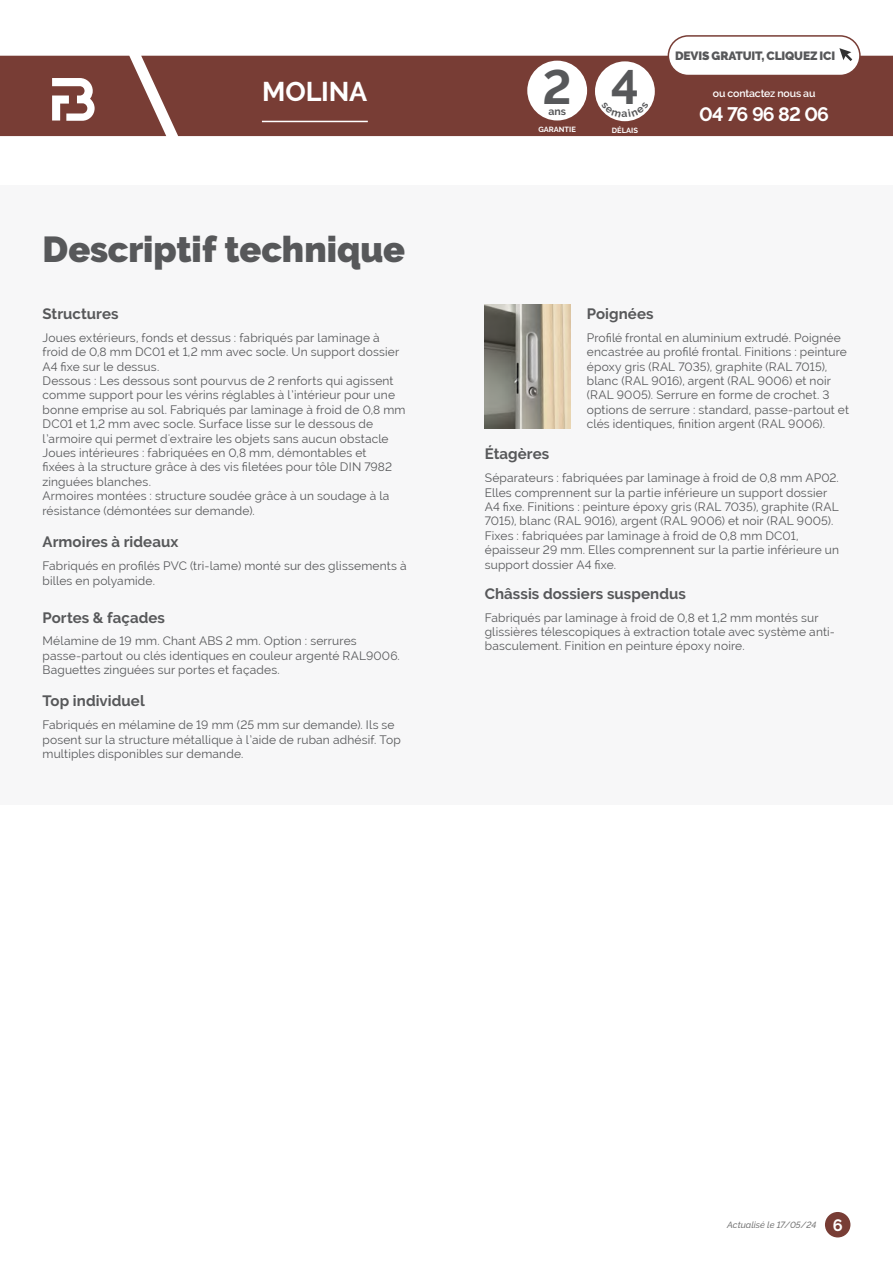
<style>
.page{position:relative;width:893px;height:1263px;background:#fff}
.page>*{position:absolute;margin:0;border:0;box-sizing:border-box;transform-origin:0 0}
.t1{font:700 48px "Raleway";color:#57585a}
.t2{font:900 36px "Raleway";color:#57585a}
.t3{font:700 27px "Raleway";color:#fff}
.t4{font:700 19.5px "Raleway";letter-spacing:-.045em;color:#fff}
.t5{font:700 15px "Raleway";letter-spacing:.005em;color:#57585a}
.t6{font:12px/14.4px "Raleway";letter-spacing:.015em;color:#57585a}
.t7{font:900 12px "Raleway";letter-spacing:-.01em;color:#57585a}
.t8{font:600 10.5px "Raleway";letter-spacing:-.01em;color:#fff}
.t9{font:700 10.5px "Raleway";color:#57585a}
.t10{font:italic 500 9px "Raleway";color:#787878}
.t11{font:700 7.5px "Raleway";color:#fff}
.s1{font-weight:700;font-style:normal;font-size:16.5px;color:#fff}
</style>
<div class="page">
<div style="left:0;top:186px;width:893px;height:619px;background:#f7f7f8"></div>
<img style="left:485px;top:305px;width:86px;height:123px">
<div style="left:0;top:56px;width:893px;height:80px;background:#783d35"></div>
<hr style="left:262px;top:121px;width:106px;height:1px;background:#fff">
<div style="left:825px;top:1212px;width:25px;height:25px;background:#783d35;border-radius:50%"></div>
<div style="left:527px;top:61px;width:60px;height:59px;background:#fff;border-radius:50%"></div>
<div style="left:595px;top:61px;width:60px;height:60px;background:#fff;border-radius:50%"></div>
<svg style="left:52px;top:78px;width:43px;height:43px"></svg>
<div style="left:668px;top:36px;width:192px;height:39px;background:#fff;border-radius:20px"></div>
<div style="left:668px;top:35px;width:193px;height:41px;border:2px solid #783d35;border-radius:20px"></div>
<svg style="left:839px;top:48px;width:13px;height:13px"></svg>
<svg style="left:601px;top:109px;width:48px;height:9px"></svg>
<h3 class="t3" style="left:262px;top:76px;width:107px">Molina</h3>
<h2 class="t2" style="left:43px;top:228px;width:364px">Descriptif technique</h2>
<p class="t5" style="left:43px;top:305px;width:78px">Structures</p>
<p class="t6" style="left:43px;top:330px;width:364px">Joues extérieurs, fonds et dessus : fabriqués par laminage à froid de 0,8 mm DC01 et 1,2 mm avec socle. Un support dossier A4 fixe sur le dessus.<br>Dessous : Les dessous sont pourvus de 2 renforts qui agissent comme support pour les vérins réglables à l’intérieur pour une bonne emprise au sol. Fabriqués par laminage à froid de 0,8 mm DC01 et 1,2 mm avec socle. Surface lisse sur le dessous de l’armoire qui permet d'extraire les objets sans aucun obstacle Joues intérieures : fabriquées en 0,8 mm, démontables et<br>fixées à la structure grâce à des vis filetées pour tôle DIN 7982 zinguées blanches.<br>Armoires montées : structure soudée grâce à un soudage à la résistance (démontées sur demande).</p>
<p class="t5" style="left:43px;top:533px;width:137px">Armoires à rideaux</p>
<p class="t6" style="left:43px;top:559px;width:366px">Fabriqués en profilés PVC (tri-lame) monté sur des glissements à billes en polyamide.</p>
<p class="t5" style="left:43px;top:609px;width:124px">Portes &amp; façades</p>
<p class="t6" style="left:43px;top:634px;width:359px">Mélamine de 19 mm. Chant ABS 2 mm. Option : serrures passe-partout ou clés identiques en couleur argenté RAL9006.<br>Baguettes zinguées sur portes et façades.</p>
<p class="t5" style="left:43px;top:693px;width:104px">Top individuel</p>
<p class="t6" style="left:43px;top:718px;width:360px">Fabriqués en mélamine de 19 mm (25 mm sur demande). Ils se posent sur la structure métallique à l’aide de ruban adhésif. Top multiples disponibles sur demande.</p>
<h1 class="t1" style="left:543px;top:59px;width:31px">2</h1>
<p class="t9" style="left:548px;top:105px;width:19px">ans</p>
<p class="t11" style="left:538px;top:125px;width:39px">GARANTIE</p>
<h1 class="t1" style="left:611px;top:60px;width:30px">4</h1>
<p class="t11" style="left:612px;top:126px;width:28px">DÉLAIS</p>
<p class="t7" style="left:675px;top:49px;width:162px">DEVIS GRATUIT, CLIQUEZ ICI</p>
<p class="t8" style="left:713px;top:88px;width:104px">ou contactez nous au</p>
<h3 class="t4" style="left:699px;top:103px;width:131px">04 76 96 82 06</h3>
<p class="t5" style="left:587px;top:305px;width:68px">Poignées</p>
<p class="t6" style="left:587px;top:330px;width:264px">Profilé frontal en aluminium extrudé. Poignée encastrée au profilé frontal. Finitions : peinture époxy gris (RAL 7035), graphite (RAL 7015), blanc (RAL 9016), argent (RAL 9006) et noir (RAL 9005). Serrure en forme de crochet. 3 options de serrure : standard, passe-partout et clés identiques, finition argent (RAL 9006).</p>
<p class="t5" style="left:485px;top:445px;width:66px">Étagères</p>
<p class="t6" style="left:485px;top:471px;width:356px">Séparateurs : fabriquées par laminage à froid de 0,8 mm AP02.<br>Elles comprennent sur la partie inférieure un support dossier A4 fixe. Finitions : peinture époxy gris (RAL 7035), graphite (RAL 7015), blanc (RAL 9016), argent (RAL 9006) et noir (RAL 9005).<br>Fixes : fabriquées par laminage à froid de 0,8 mm DC01, épaisseur 29 mm. Elles comprennent sur la partie inférieure un support dossier A4 fixe.</p>
<p class="t5" style="left:485px;top:585px;width:203px">Châssis dossiers suspendus</p>
<p class="t6" style="left:485px;top:610px;width:352px">Fabriqués par laminage à froid de 0,8 et 1,2 mm montés sur glissières télescopiques à extraction totale avec système anti&shy;basculement. Finition en peinture époxy noire.</p>
<p class="t10" style="left:727px;top:1219px;width:117px">Actualisé le 17/05/24 <span class="s1">6</span></p>
</div>
